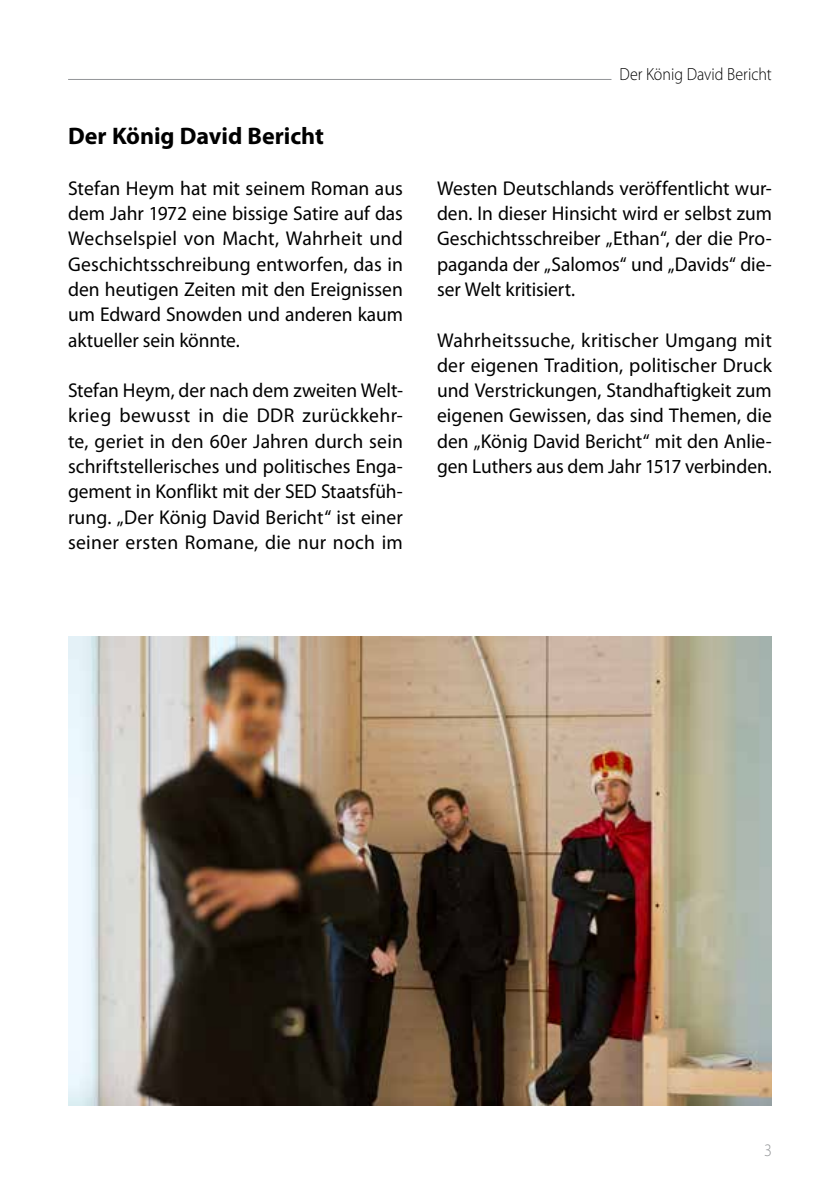
<style>
.page{position:relative;width:840px;height:1191px;background:#fff}
.page>*{position:absolute;margin:0;border:0;box-sizing:border-box;transform-origin:0 0}
.t1{font:700 24px "Myriad Pro";color:#000}
.t2{font:20px/25.2px "Myriad Pro";color:#000;text-align:justify}
.t3{font:300 17.6px "Myriad Pro";color:#000;scale:.91 1}
.t4{font:300 17.6px "Myriad Pro";color:#939598;scale:.91 1}
</style>
<div class="page">
<img style="left:68px;top:637px;width:703px;height:468px">
<hr style="left:68px;top:79px;width:543px;height:1px;background:#939598">
<p class="t1" style="left:68px;top:120px;width:257px">Der König David Bericht</p>
<p class="t2" style="left:68px;top:175px;width:336px">Stefan Heym hat mit seinem Roman aus dem Jahr 1972 eine bissige Satire auf das Wechselspiel von Macht, Wahrheit und Geschichtsschreibung entworfen, das in den heutigen Zeiten mit den Ereignissen um Edward Snowden und anderen kaum aktueller sein könnte.</p>
<p class="t2" style="left:68px;top:377px;width:336px">Stefan Heym, der nach dem zweiten Welt&shy;krieg bewusst in die DDR zurückkehr&shy;te, geriet in den 60er Jahren durch sein schriftstellerisches und politisches Enga&shy;gement in Konflikt mit der SED Staatsfüh&shy;rung. „Der König David Bericht“ ist einer seiner ersten Romane, die nur noch im</p>
<p class="t3" style="left:619px;top:64px;width:169px">Der König David Bericht</p>
<p class="t2" style="left:437px;top:175px;width:336px">Westen Deutschlands veröffentlicht wur&shy;den. In dieser Hinsicht wird er selbst zum Geschichtsschreiber „Ethan“, der die Pro&shy;paganda der „Salomos“ und „Davids“ die&shy;ser Welt kritisiert.</p>
<p class="t2" style="left:437px;top:327px;width:336px">Wahrheitssuche, kritischer Umgang mit der eigenen Tradition, politischer Druck und Verstrickungen, Standhaftigkeit zum eigenen Gewissen, das sind Themen, die den „König David Bericht“ mit den Anlie&shy;gen Luthers aus dem Jahr 1517 verbinden.</p>
<p class="t4" style="left:763px;top:1140px;width:10px">3</p>
</div>
